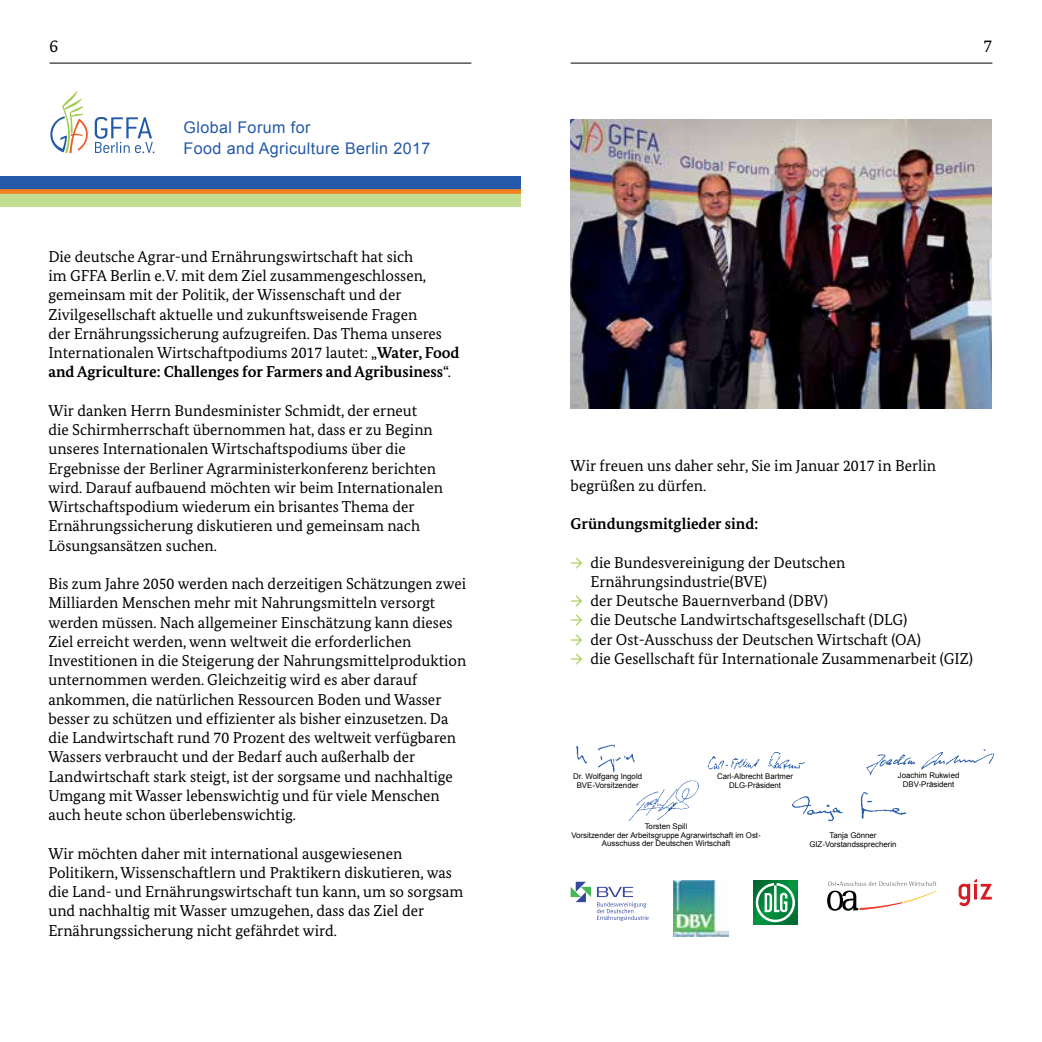
<style>
.page{position:relative;width:1042px;height:1042px;background:#fff}
.page>*{position:absolute;margin:0;border:0;box-sizing:border-box;transform-origin:0 0}
.t1{font:17.5px "Bundes Serif";color:#000}
.t2{font:16.1px/21.5px "Arial";letter-spacing:.025em;color:#2459a9}
.t3{font:15.75px/19.2px "Bundes Serif";color:#000}
.t4{font:700 15.75px "Bundes Serif";color:#000}
.t5{font:7.88px/8.8px "Arial";color:#000;text-align:center}
.s1{font-weight:700}
.s2{font-family:"Bundes Sans";color:#9ecc4c}
</style>
<div class="page">
<hr style="left:50px;top:63px;width:421px;height:1px;background:#000">
<hr style="left:570px;top:63px;width:422px;height:1px;background:#000">
<div style="left:0;top:194px;width:521px;height:13px;background:#c3de93"></div>
<div style="left:0;top:176px;width:521px;height:13px;background:#2459a9"></div>
<div style="left:0;top:189px;width:521px;height:5px;background:#f58220"></div>
<svg style="left:95px;top:117px;width:59px;height:36px"></svg>
<svg style="left:50px;top:91px;width:38px;height:62px"></svg>
<img style="left:673px;top:880px;width:55px;height:56px">
<svg style="left:958px;top:879px;width:34px;height:27px"></svg>
<svg style="left:827px;top:881px;width:109px;height:30px"></svg>
<svg style="left:570px;top:882px;width:21px;height:20px"></svg>
<svg style="left:597px;top:887px;width:51px;height:34px"></svg>
<svg style="left:753px;top:880px;width:44px;height:44px"></svg>
<svg style="left:756px;top:883px;width:39px;height:39px"></svg>
<img style="left:707px;top:752px;width:98px;height:18px">
<img style="left:576px;top:744px;width:59px;height:29px">
<img style="left:628px;top:780px;width:71px;height:41px">
<img style="left:866px;top:749px;width:128px;height:26px">
<img style="left:793px;top:792px;width:114px;height:30px">
<img style="left:570px;top:119px;width:422px;height:289px">
<p class="t1" style="left:50px;top:35px;width:10px">6</p>
<p class="t1" style="left:983px;top:35px;width:10px">7</p>
<p class="t2" style="left:184px;top:117px;width:248px">Global Forum for<br>Food and Agriculture Berlin 2017</p>
<p class="t3" style="left:48px;top:247px;width:413px">Die deutsche Agrar-und Ernährungswirtschaft hat sich<br>im GFFA Berlin e.V. mit dem Ziel zusammengeschlossen, gemeinsam mit der Politik, der Wissenschaft und der Zivilgesellschaft aktuelle und zukunftsweisende Fragen<br>der Ernährungssicherung aufzugreifen. Das Thema unseres Internationalen Wirtschaftpodiums 2017 lautet: „<span class="s1">Water, Food and Agriculture: Challenges for Farmers and Agribusiness</span>“.</p>
<p class="t3" style="left:48px;top:401px;width:396px">Wir danken Herrn Bundesminister Schmidt, der erneut<br>die Schirmherrschaft übernommen hat, dass er zu Beginn unseres Internationalen Wirtschaftspodiums über die Ergebnisse der Berliner Agrarministerkonferenz berichten wird. Darauf aufbauend möchten wir beim Internationalen Wirtschaftspodium wiederum ein brisantes Thema der Ernährungssicherung diskutieren und gemeinsam nach Lösungsansätzen suchen.</p>
<p class="t3" style="left:48px;top:574px;width:419px">Bis zum Jahre 2050 werden nach derzeitigen Schätzungen zwei Milliarden Menschen mehr mit Nahrungsmitteln versorgt werden müssen. Nach allgemeiner Einschätzung kann dieses Ziel erreicht werden, wenn weltweit die erforderlichen Investitionen in die Steigerung der Nahrungsmittelproduktion unternommen werden. Gleichzeitig wird es aber darauf ankommen, die natürlichen Ressourcen Boden und Wasser besser zu schützen und effizienter als bisher einzusetzen. Da die Landwirtschaft rund 70 Prozent des weltweit verfügbaren Wassers verbraucht und der Bedarf auch außerhalb der Landwirtschaft stark steigt, ist der sorgsame und nachhaltige Umgang mit Wasser lebenswichtig und für viele Menschen auch heute schon überlebenswichtig.</p>
<p class="t3" style="left:48px;top:843px;width:416px">Wir möchten daher mit international ausgewiesenen Politikern, Wissenschaftlern und Praktikern diskutieren, was die Land- und Ernährungswirtschaft tun kann, um so sorgsam und nachhaltig mit Wasser umzugehen, dass das Ziel der Ernährungssicherung nicht gefährdet wird.</p>
<p class="t3" style="left:570px;top:456px;width:367px">Wir freuen uns daher sehr, Sie im Januar 2017 in Berlin begrüßen zu dürfen.</p>
<p class="t4" style="left:570px;top:514px;width:189px">Gründungsmitglieder sind:</p>
<p class="t3" style="left:590px;top:552px;width:256px;text-indent:-20px"><span class="s2">→</span> die Bundesvereinigung der Deutschen<br>Ernährungsindustrie(BVE)</p>
<p class="t3" style="left:570px;top:591px;width:259px"><span class="s2">→</span> der Deutsche Bauernverband (DBV)</p>
<p class="t3" style="left:570px;top:610px;width:338px"><span class="s2">→</span> die Deutsche Landwirtschaftsgesellschaft (DLG)</p>
<p class="t3" style="left:570px;top:629px;width:352px"><span class="s2">→</span> der Ost-Ausschuss der Deutschen Wirtschaft (OA)</p>
<p class="t3" style="left:570px;top:649px;width:404px"><span class="s2">→</span> die Gesellschaft für Internationale Zusammenarbeit (GIZ)</p>
<p class="t5" style="left:573px;top:772px;width:70px">Dr. Wolfgang Ingold<br>BVE-Vorsitzender</p>
<p class="t5" style="left:717px;top:772px;width:77px">Carl-Albrecht Bartmer<br>DLG-Präsident</p>
<p class="t5" style="left:898px;top:771px;width:63px">Joachim Rukwied<br>DBV-Präsident</p>
<p class="t5" style="left:571px;top:822px;width:191px">Torsten Spill<br>Vorsitzender der Arbeitsgruppe Agrarwirtschaft im Ost-<br>Ausschuss der Deutschen Wirtschaft</p>
<p class="t5" style="left:809px;top:831px;width:89px">Tanja Gönner<br>GIZ-Vorstandssprecherin</p>
</div>
